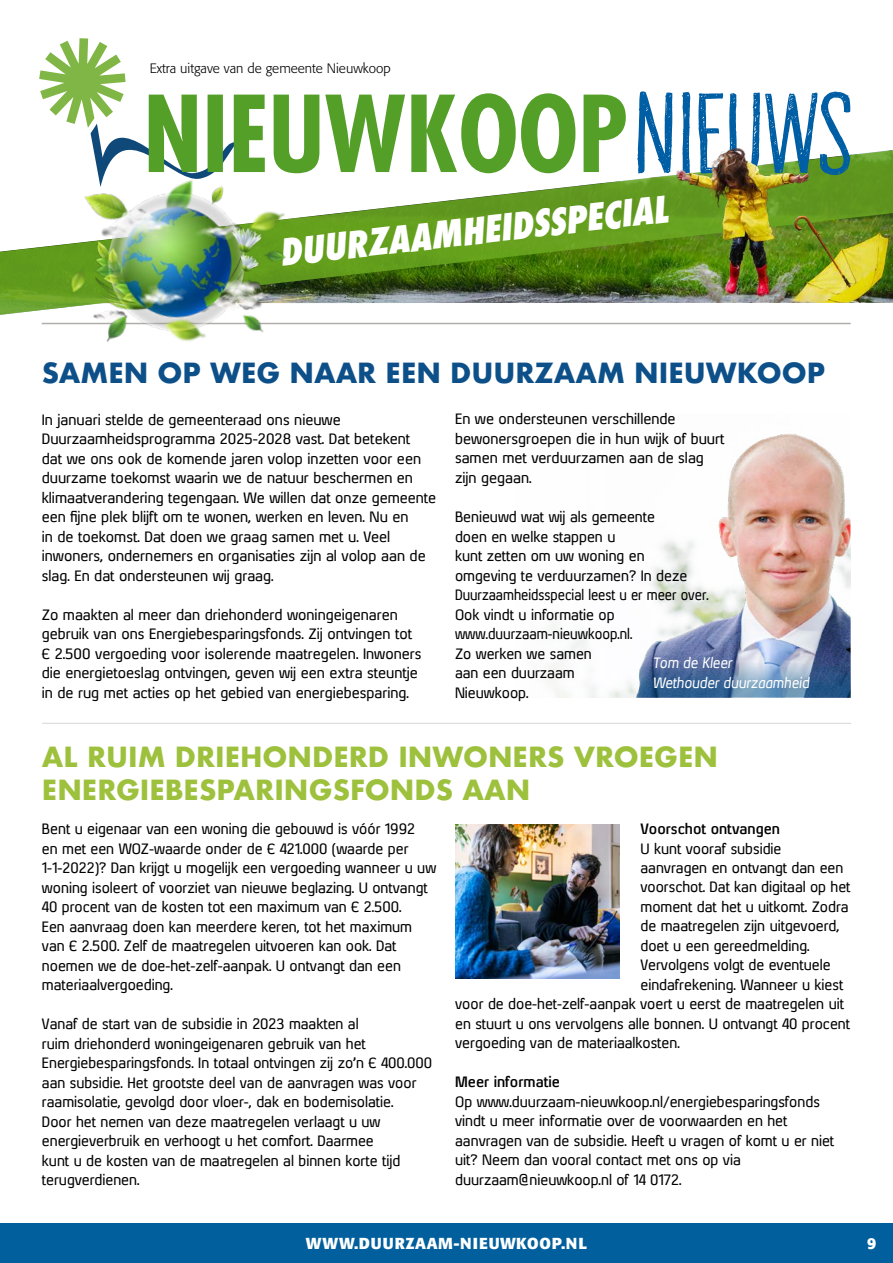
<style>
.page{position:relative;width:893px;height:1263px;background:#fff}
.page>*{position:absolute;margin:0;border:0;box-sizing:border-box;transform-origin:0 0}
.t1{font:italic 800 condensed 35.85px "Futura";color:#fff}
.t2{font:700 27px/32.4px "Futura";color:#9dc13d}
.t3{font:700 27px "Futura";color:#0d5089}
.t4{font:700 15.75px "Formata";letter-spacing:.05em;color:#fff}
.t5{font:14.25px/19.5px "Xenu";color:#000}
.t6{font:700 14.25px "Xenu";color:#000}
.t7{font:italic 14.25px/19.5px "Xenu";color:#fff}
.t8{font:300 13.5px "Formata";color:#000}
</style>
<div class="page">
<img style="left:547px;top:433px;width:303px;height:265px">
<svg style="left:0;top:300px;width:893px;height:15px"></svg>
<hr style="left:42px;top:323px;width:809px;height:1px;background:#afaeac">
<svg style="left:39px;top:38px;width:587px;height:75px"></svg>
<svg style="left:638px;top:91px;width:212px;height:22px"></svg>
<img style="left:50px;top:300px;width:260px;height:42px">
<hr style="left:42px;top:723px;width:809px;height:1px;background:#afaeac">
<img style="left:0;top:113px;width:893px;height:187px">
<img style="left:718px;top:433px;width:70px;height:182px">
<svg style="left:636px;top:661px;width:215px;height:37px;background:#597ba4"></svg>
<img style="left:455px;top:825px;width:164px;height:153px">
<div style="left:0;top:1224px;width:893px;height:39px;background:#005f9c"></div>
<p class="t8" style="left:150px;top:60px;width:242px">Extra uitgave van de gemeente Nieuwkoop</p>
<h1 class="t1" style="left:277px;top:231px;width:392px;rotate:-7deg">DUURZAAMHEIDSSPECIAL</h1>
<h2 class="t3" style="left:42px;top:353px;width:785px">SAMEN OP WEG NAAR EEN DUURZAAM NIEUWKOOP</h2>
<p class="t5" style="left:42px;top:409px;width:396px">In januari stelde de gemeenteraad ons nieuwe Duurzaamheidsprogramma 2025-2028 vast. Dat betekent<br>dat we ons ook de komende jaren volop inzetten voor een duurzame toekomst waarin we de natuur beschermen en klimaatverandering tegengaan. We willen dat onze gemeente een fijne plek blijft om te wonen, werken en leven. Nu en<br>in de toekomst. Dat doen we graag samen met u. Veel inwoners, ondernemers en organisaties zijn al volop aan de slag. En dat ondersteunen wij graag.</p>
<p class="t5" style="left:42px;top:604px;width:381px">Zo maakten al meer dan driehonderd woningeigenaren gebruik van ons Energiebesparingsfonds. Zij ontvingen tot € 2.500 vergoeding voor isolerende maatregelen. Inwoners die energietoeslag ontvingen, geven wij een extra steuntje in de rug met acties op het gebied van energiebesparing.</p>
<p class="t5" style="left:455px;top:409px;width:271px">En we ondersteunen verschillende bewonersgroepen die in hun wijk of buurt samen met verduurzamen aan de slag zijn gegaan.</p>
<p class="t5" style="left:455px;top:507px;width:255px">Benieuwd wat wij als gemeente<br>doen en welke stappen u<br>kunt zetten om uw woning en omgeving te verduurzamen? In deze<br>Duurzaamheidsspecial leest u er meer over.<br>Ook vindt u informatie op www.duurzaam-nieuwkoop.nl.<br>Zo werken we samen<br>aan een duurzaam<br>Nieuwkoop.</p>
<p class="t7" style="left:653px;top:653px;width:158px">Tom de Kleer<br>Wethouder duurzaamheid</p>
<h2 class="t2" style="left:42px;top:741px;width:677px">AL RUIM DRIEHONDERD INWONERS VROEGEN<br>ENERGIEBESPARINGSFONDS AAN</h2>
<p class="t5" style="left:42px;top:819px;width:396px">Bent u eigenaar van een woning die gebouwd is vóór 1992<br>en met een WOZ-waarde onder de € 421.000 (waarde per 1-1-2022)? Dan krijgt u mogelijk een vergoeding wanneer u uw woning isoleert of voorziet van nieuwe beglazing. U ontvangt 40 procent van de kosten tot een maximum van € 2.500.<br>Een aanvraag doen kan meerdere keren, tot het maximum van € 2.500. Zelf de maatregelen uitvoeren kan ook. Dat noemen we de doe-het-zelf-aanpak. U ontvangt dan een materiaalvergoeding.</p>
<p class="t5" style="left:42px;top:1014px;width:392px">Vanaf de start van de subsidie in 2023 maakten al<br>ruim driehonderd woningeigenaren gebruik van het Energiebesparingsfonds. In totaal ontvingen zij zo’n € 400.000 aan subsidie. Het grootste deel van de aanvragen was voor raamisolatie, gevolgd door vloer-, dak en bodemisolatie.<br>Door het nemen van deze maatregelen verlaagt u uw energieverbruik en verhoogt u het comfort. Daarmee<br>kunt u de kosten van de maatregelen al binnen korte tijd terugverdienen.</p>
<p class="t6" style="left:640px;top:820px;width:141px">Voorschot ontvangen</p>
<p class="t5" style="left:640px;top:838px;width:142px">U kunt vooraf subsidie</p>
<p class="t5" style="left:640px;top:858px;width:204px">aanvragen en ontvangt dan een</p>
<p class="t5" style="left:640px;top:877px;width:212px">voorschot. Dat kan digitaal op het</p>
<p class="t5" style="left:640px;top:897px;width:210px">moment dat het u uitkomt. Zodra</p>
<p class="t5" style="left:640px;top:916px;width:201px">de maatregelen zijn uitgevoerd,</p>
<p class="t5" style="left:640px;top:936px;width:171px">doet u een gereedmelding.</p>
<p class="t5" style="left:640px;top:955px;width:192px">Vervolgens volgt de eventuele</p>
<p class="t5" style="left:640px;top:975px;width:204px">eindafrekening. Wanneer u kiest</p>
<p class="t5" style="left:455px;top:994px;width:390px">voor de doe-het-zelf-aanpak voert u eerst de maatregelen uit</p>
<p class="t5" style="left:455px;top:1014px;width:396px">en stuurt u ons vervolgens alle bonnen. U ontvangt 40 procent</p>
<p class="t5" style="left:455px;top:1033px;width:226px">vergoeding van de materiaalkosten.</p>
<p class="t6" style="left:455px;top:1073px;width:106px">Meer informatie</p>
<p class="t5" style="left:455px;top:1092px;width:380px">Op www.duurzaam-nieuwkoop.nl/energiebesparingsfonds vindt u meer informatie over de voorwaarden en het aanvragen van de subsidie. Heeft u vragen of komt u er niet uit? Neem dan vooral contact met ons op via duurzaam@nieuwkoop.nl of 14 0172.</p>
<p class="t4" style="left:306px;top:1233px;width:283px">WWW.DUURZAAM-NIEUWKOOP.NL</p>
<p class="t4" style="left:356px;top:1233px;width:182px">WWW.NIEUWKOOP.NL</p>
<p class="t4" style="left:867px;top:1233px;width:11px">9</p>
</div>
